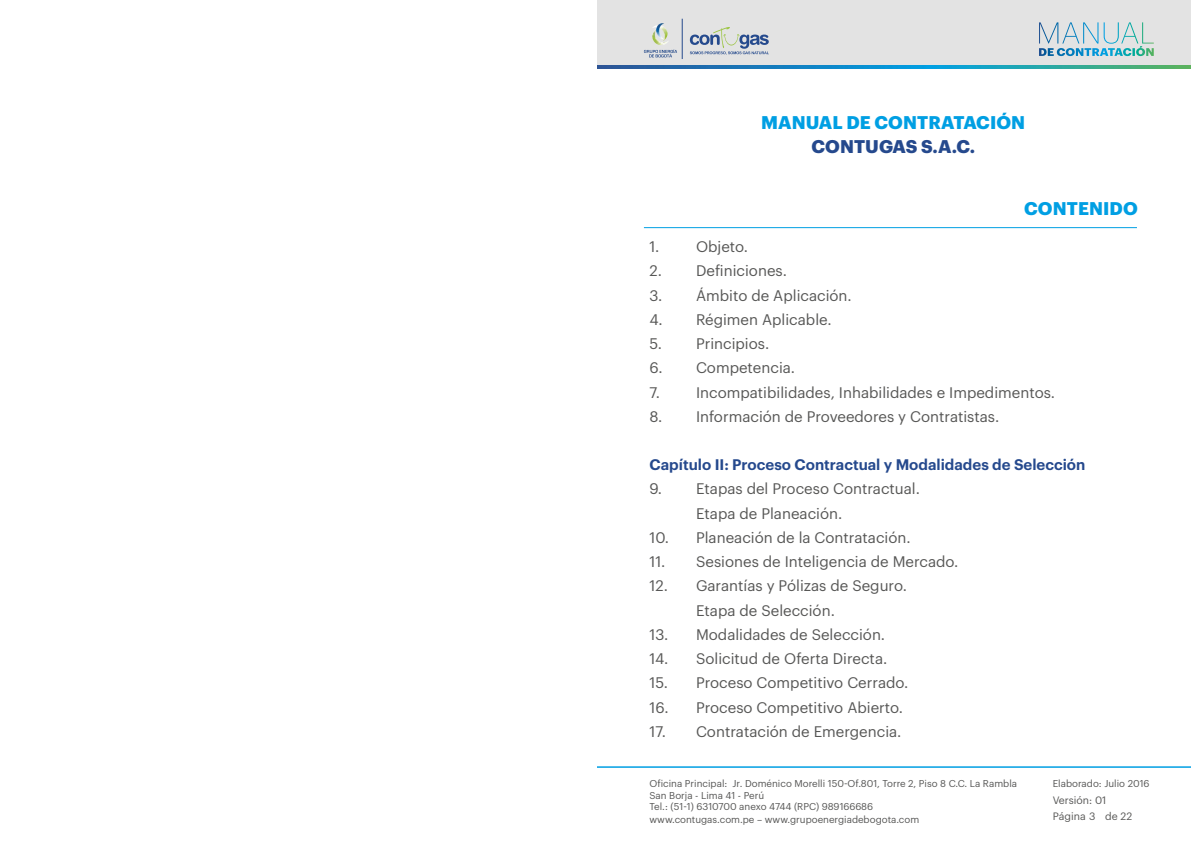
<style>
.page{position:relative;width:1191px;height:851px;background:#fff}
.page>*{position:absolute;margin:0;border:0;box-sizing:border-box;transform-origin:0 0}
.t1{font:700 18px "Graphik";letter-spacing:.005em;color:#009fe3}
.t2{font:700 18px "Graphik";letter-spacing:.005em;color:#25498d}
.t3{font:15px/24.2px "Graphik";color:#575756}
.t4{font:600 15px "Graphik";color:#25498d}
.t5{font:10.5px/16.5px "Graphik";color:#575756}
.t6{font:9.75px/12px "Graphik";color:#575756}
</style>
<div class="page">
<div style="left:595px;top:0;width:596px;height:65px;background:#e3e3e3"></div>
<img style="left:597px;top:65px;width:594px;height:3px">
<svg style="left:1039px;top:22px;width:114px;height:34px"></svg>
<svg style="left:690px;top:27px;width:79px;height:28px"></svg>
<hr style="left:682px;top:19px;width:1px;height:40px;background:#25498d">
<svg style="left:644px;top:49px;width:33px;height:8px"></svg>
<img style="left:652px;top:31px;width:5px;height:12px">
<svg style="left:653px;top:23px;width:10px;height:8px"></svg>
<hr style="left:595px;top:766px;width:596px;height:1px;background:#009fe3">
<hr style="left:644px;top:227px;width:493px;height:1px;background:#009fe3">
<p class="t1" style="left:761px;top:108px;width:265px">MANUAL DE CONTRATACIÓN</p>
<p class="t2" style="left:811px;top:132px;width:165px">CONTUGAS S.A.C.</p>
<p class="t1" style="left:1024px;top:194px;width:115px">CONTENIDO</p>
<p class="t3" style="left:649px;top:233px;width:11px">1.</p>
<p class="t3" style="left:696px;top:233px;width:54px">Objeto.</p>
<p class="t3" style="left:649px;top:257px;width:139px">2. Definiciones.</p>
<p class="t3" style="left:649px;top:282px;width:204px">3. Ámbito de Aplicación.</p>
<p class="t3" style="left:649px;top:306px;width:184px">4. Régimen Aplicable.</p>
<p class="t3" style="left:649px;top:330px;width:121px">5. Principios.</p>
<p class="t3" style="left:649px;top:354px;width:147px">6. Competencia.</p>
<p class="t3" style="left:649px;top:378px;width:407px">7. Incompatibilidades, Inhabilidades e Impedimentos.</p>
<p class="t3" style="left:649px;top:403px;width:351px">8. Información de Proveedores y Contratistas.</p>
<p class="t4" style="left:649px;top:453px;width:437px">Capítulo II: Proceso Contractual y Modalidades de Selección</p>
<p class="t3" style="left:696px;top:475px;width:225px;text-indent:-46px">9. Etapas del Proceso Contractual.<br>Etapa de Planeación.</p>
<p class="t3" style="left:649px;top:524px;width:263px">10. Planeación de la Contratación.</p>
<p class="t3" style="left:649px;top:548px;width:310px">11. Sesiones de Inteligencia de Mercado.</p>
<p class="t3" style="left:696px;top:572px;width:212px;text-indent:-46px">12. Garantías y Pólizas de Seguro.<br>Etapa de Selección.</p>
<p class="t3" style="left:649px;top:621px;width:237px">13. Modalidades de Selección.</p>
<p class="t3" style="left:649px;top:645px;width:239px">14. Solicitud de Oferta Directa.</p>
<p class="t3" style="left:649px;top:669px;width:260px">15. Proceso Competitivo Cerrado.</p>
<p class="t3" style="left:649px;top:693px;width:255px">16. Proceso Competitivo Abierto.</p>
<p class="t3" style="left:649px;top:718px;width:253px">17. Contratación de Emergencia.</p>
<p class="t6" style="left:649px;top:776px;width:369px">Oficina Principal: Jr. Doménico Morelli 150-Of.801, Torre 2, Piso 8 C.C. La Rambla San Borja - Lima 41 - Perú<br>Tel.: (51-1) 6310700 anexo 4744 (RPC) 989166686<br>www.contugas.com.pe – www.grupoenergiadebogota.com</p>
<p class="t6" style="left:1052px;top:776px;width:98px">Elaborado: Julio 2016</p>
<p class="t5" style="left:1052px;top:790px;width:55px">Versión: 01<br>Página 3</p>
<p class="t5" style="left:1105px;top:807px;width:28px">de 22</p>
</div>
